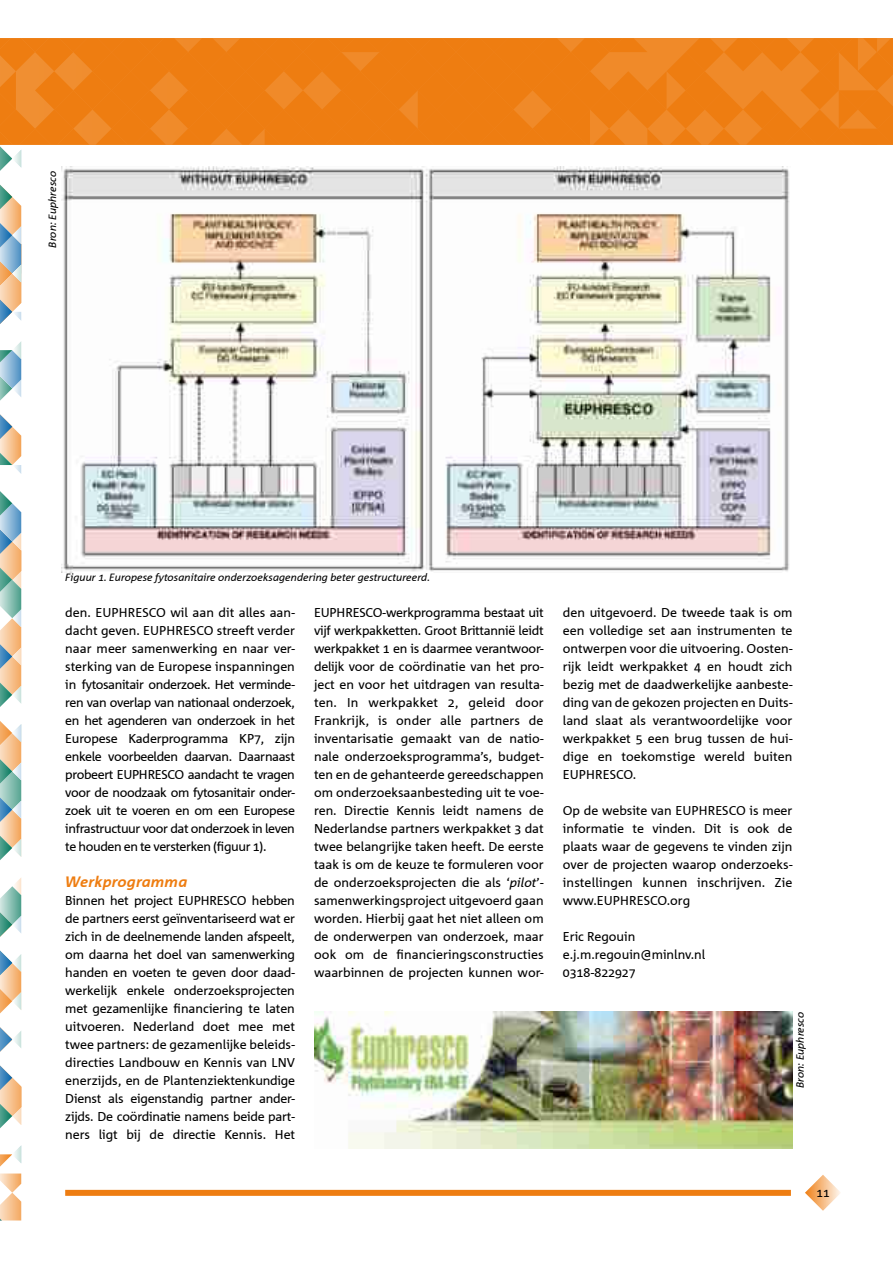
<style>
.page{position:relative;width:893px;height:1263px;background:#fff}
.page>*{position:absolute;margin:0;border:0;box-sizing:border-box;transform-origin:0 0}
.t1{font:italic 700 15px "Agrofont";color:#ee7d11}
.t2{font:12.75px/18px "Agrofont";color:#000;text-align:justify}
.t3{font:12px "Agrofont";color:#000}
.t4{font:italic 10.5px "Agrofont";color:#000}
.s1{font-style:italic}
</style>
<div class="page">
<svg style="left:805px;top:1175px;width:36px;height:36px"></svg>
<div style="left:65px;top:1190px;width:726px;height:6px;background:#ee7d11"></div>
<svg style="left:0;top:1065px;width:21px;height:63px"></svg>
<svg style="left:0;top:1027px;width:21px;height:25px"></svg>
<svg style="left:0;top:414px;width:21px;height:60px"></svg>
<svg style="left:0;top:185px;width:21px;height:139px"></svg>
<svg style="left:0;top:721px;width:21px;height:139px"></svg>
<svg style="left:0;top:342px;width:21px;height:59px"></svg>
<svg style="left:0;top:1173px;width:21px;height:47px"></svg>
<svg style="left:0;top:878px;width:21px;height:59px"></svg>
<svg style="left:0;top:1146px;width:21px;height:20px"></svg>
<svg style="left:0;top:951px;width:21px;height:62px"></svg>
<svg style="left:0;top:491px;width:21px;height:216px"></svg>
<svg style="left:0;top:38px;width:893px;height:133px"></svg>
<img style="left:61px;top:167px;width:730px;height:406px">
<img style="left:314px;top:1011px;width:478px;height:137px">
<p class="t4" style="left:47px;top:247px;width:78px;rotate:-90deg">Bron: Euphresco</p>
<p class="t4" style="left:65px;top:571px;width:366px">Figuur 1. Europese fytosanitaire onderzoeksagendering beter gestructureerd.</p>
<p class="t2" style="left:65px;top:604px;width:231px">den. EUPHRESCO wil aan dit alles aan&shy;dacht geven. EUPHRESCO streeft verder naar meer samenwerking en naar ver&shy;sterking van de Europese inspanningen in fytosanitair onderzoek. Het verminde&shy;ren van overlap van nationaal onderzoek, en het agenderen van onderzoek in het Europese Kaderprogramma KP7, zijn enkele voorbeelden daarvan. Daarnaast probeert EUPHRESCO aandacht te vragen voor de noodzaak om fytosanitair onder&shy;zoek uit te voeren en om een Europese infrastructuur voor dat onderzoek in leven te houden en te versterken (figuur 1).</p>
<p class="t1" style="left:65px;top:873px;width:124px">Werkprogramma</p>
<p class="t2" style="left:65px;top:892px;width:231px">Binnen het project EUPHRESCO hebben de partners eerst geïnventariseerd wat er zich in de deelnemende landen afspeelt, om daarna het doel van samenwerking handen en voeten te geven door daad&shy;werkelijk enkele onderzoeksprojecten met gezamenlijke financiering te laten uitvoeren. Nederland doet mee met twee partners: de gezamenlijke beleids&shy;directies Landbouw en Kennis van LNV enerzijds, en de Plantenziektenkundige Dienst als eigenstandig partner ander&shy;zijds. De coördinatie namens beide part&shy;ners ligt bij de directie Kennis. Het</p>
<p class="t2" style="left:314px;top:604px;width:231px">EUPHRESCO-werkprogramma bestaat uit vijf werkpakketten. Groot Brittannië leidt werkpakket 1 en is daarmee verantwoor&shy;delijk voor de coördinatie van het pro&shy;ject en voor het uitdragen van resulta&shy;ten. In werkpakket 2, geleid door Frankrijk, is onder alle partners de inventarisatie gemaakt van de natio&shy;nale onderzoeksprogramma’s, budget&shy;ten en de gehanteerde gereedschappen om onderzoeksaanbesteding uit te voe&shy;ren. Directie Kennis leidt namens de Nederlandse partners werkpakket 3 dat twee belangrijke taken heeft. De eerste taak is om de keuze te formuleren voor de onderzoeksprojecten die als ‘<span class="s1">pilot</span>’- samenwerkingsproject uitgevoerd gaan worden. Hierbij gaat het niet alleen om de onderwerpen van onderzoek, maar ook om de financieringsconstructies waarbinnen de projecten kunnen wor-</p>
<p class="t2" style="left:563px;top:604px;width:231px">den uitgevoerd. De tweede taak is om een volledige set aan instrumenten te ontwerpen voor die uitvoering. Oosten&shy;rijk leidt werkpakket 4 en houdt zich bezig met de daadwerkelijke aanbeste&shy;ding van de gekozen projecten en Duits&shy;land slaat als verantwoordelijke voor werkpakket 5 een brug tussen de hui&shy;dige en toekomstige wereld buiten EUPHRESCO.</p>
<p class="t2" style="left:563px;top:802px;width:231px">Op de website van EUPHRESCO is meer informatie te vinden. Dit is ook de plaats waar de gegevens te vinden zijn over de projecten waarop onderzoeks&shy;instellingen kunnen inschrijven. Zie www.EUPHRESCO.org</p>
<p class="t2" style="left:563px;top:928px;width:144px;text-align:left">Eric Regouin e.j.m.regouin@minlnv.nl<br>0318-822927</p>
<p class="t4" style="left:794px;top:1088px;width:78px;rotate:-90deg">Bron: Euphresco</p>
<p class="t3" style="left:816px;top:1187px;width:14px">11</p>
</div>
